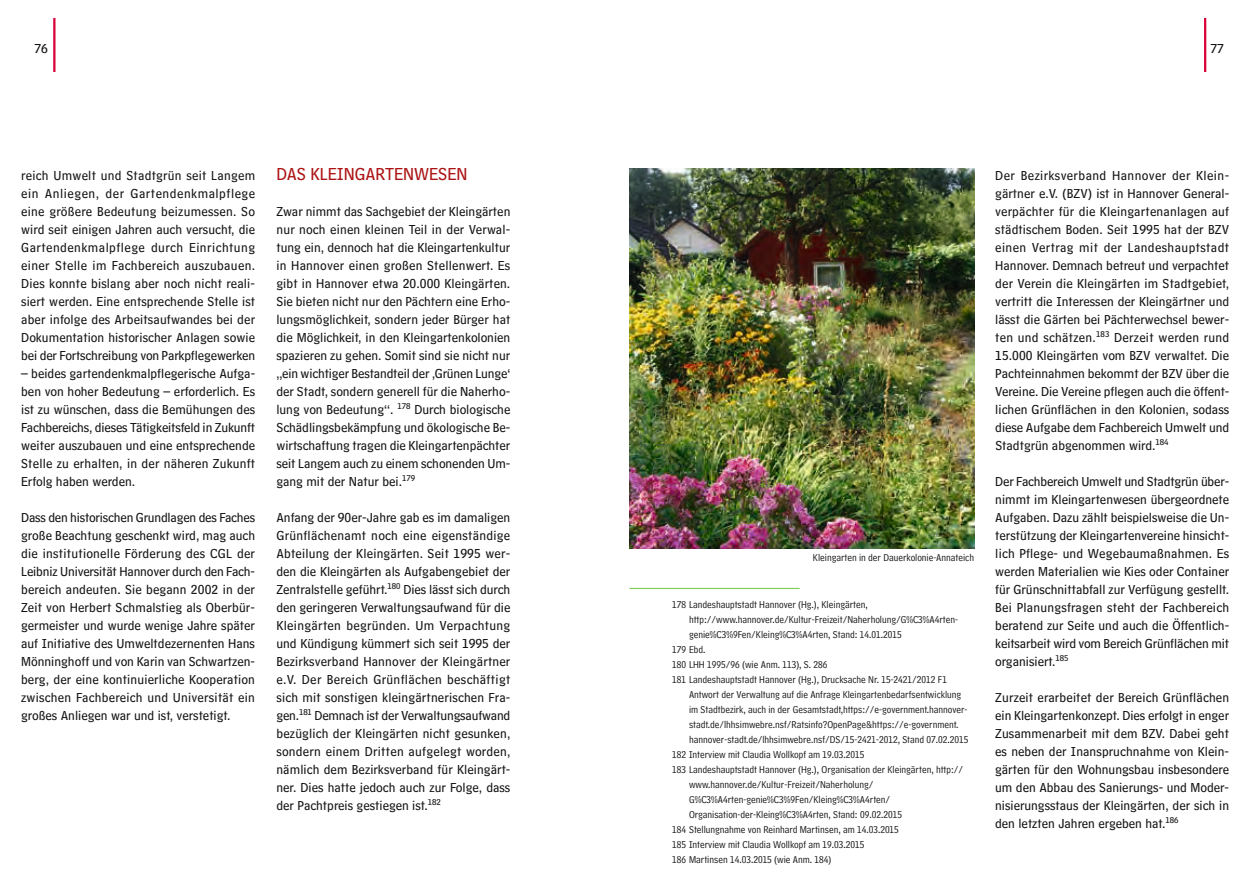
<style>
.page{position:relative;width:1259px;height:893px;background:#fff}
.page>*{position:absolute;margin:0;border:0;box-sizing:border-box;transform-origin:0 0}
.t1{font:18px "HM Text";color:#ac1314}
.t2{font:13.5px/18px "HM Text";color:#141314;text-align:justify}
.t3{font:13.5px "Hannover Millennial Text";color:#141314}
.t4{font:10.5px "HM Comment";color:#141314}
</style>
<div class="page">
<hr style="left:53px;top:18px;width:2px;height:54px;background:#d90037">
<hr style="left:1204px;top:18px;width:2px;height:54px;background:#d90037">
<hr style="left:629px;top:588px;width:170px;height:1px;background:#7cce51">
<img style="left:629px;top:169px;width:345px;height:380px">
<p class="t3" style="left:34px;top:41px;width:15px">76</p>
<p class="t3" style="left:1210px;top:41px;width:15px">77</p>
<p class="t2" style="left:21px;top:164px;width:235px">reich Umwelt und Stadtgrün seit Langem ein Anliegen, der Gartendenkmalpflege eine größere Bedeutung beizumessen. So wird seit einigen Jahren auch versucht, die Gartendenkmalpflege durch Einrichtung einer Stelle im Fachbereich auszubauen.<br>Dies konnte bislang aber noch nicht reali&shy;siert werden. Eine entsprechende Stelle ist aber infolge des Arbeitsaufwandes bei der Dokumentation historischer Anlagen sowie bei der Fortschreibung von Parkpflegewerken</p>
<p class="t2" style="left:21px;top:362px;width:235px">– beides gartendenkmalpflegerische Aufga&shy;ben von hoher Bedeutung – erforderlich. Es ist zu wünschen, dass die Bemühungen des Fachbereichs, dieses Tätigkeitsfeld in Zukunft weiter auszubauen und eine entsprechende Stelle zu erhalten, in der näheren Zukunft Erfolg haben werden.</p>
<p class="t2" style="left:21px;top:506px;width:235px">Dass den historischen Grundlagen des Faches große Beachtung geschenkt wird, mag auch die institutionelle Förderung des CGL der Leibniz Universität Hannover durch den Fach&shy;bereich andeuten. Sie begann 2002 in der Zeit von Herbert Schmalstieg als Oberbür&shy;germeister und wurde wenige Jahre später auf Initiative des Umweltdezernenten Hans Mönninghoff und von Karin van Schwartzen&shy;berg, der eine kontinuierliche Kooperation zwischen Fachbereich und Universität ein großes Anliegen war und ist, verstetigt.</p>
<h1 class="t1" style="left:276px;top:158px;width:193px">DAS KLEINGARTENWESEN</h1>
<p class="t2" style="left:276px;top:200px;width:235px">Zwar nimmt das Sachgebiet der Kleingärten nur noch einen kleinen Teil in der Verwal&shy;tung ein, dennoch hat die Kleingartenkultur in Hannover einen großen Stellenwert. Es gibt in Hannover etwa 20.000 Kleingärten.<br>Sie bieten nicht nur den Pächtern eine Erho&shy;lungsmöglichkeit, sondern jeder Bürger hat die Möglichkeit, in den Kleingartenkolonien spazieren zu gehen. Somit sind sie nicht nur „ein wichtiger Bestandteil der ‚Grünen Lunge‘ der Stadt, sondern generell für die Naherho&shy;lung von Bedeutung“. <sup>178</sup> Durch biologische Schädlingsbekämpfung und ökologische Be&shy;wirtschaftung tragen die Kleingartenpächter seit Langem auch zu einem schonenden Um&shy;gang mit der Natur bei.<sup>179</sup></p>
<p class="t2" style="left:276px;top:506px;width:235px">Anfang der 90er-Jahre gab es im damaligen Grünflächenamt noch eine eigenständige Abteilung der Kleingärten. Seit 1995 wer&shy;den die Kleingärten als Aufgabengebiet der Zentralstelle geführt.<sup>180</sup> Dies lässt sich durch den geringeren Verwaltungsaufwand für die Kleingärten begründen. Um Verpachtung und Kündigung kümmert sich seit 1995 der Bezirksverband Hannover der Kleingärtner e.V. Der Bereich Grünflächen beschäftigt sich mit sonstigen kleingärtnerischen Fra&shy;gen.<sup>181</sup> Demnach ist der Verwaltungsaufwand bezüglich der Kleingärten nicht gesunken, sondern einem Dritten aufgelegt worden, nämlich dem Bezirksverband für Kleingärt&shy;ner. Dies hatte jedoch auch zur Folge, dass der Pachtpreis gestiegen ist.<sup>182</sup></p>
<p class="t4" style="left:813px;top:548px;width:163px">Kleingarten in der Dauerkolonie-Annateich</p>
<p class="t4" style="left:672px;top:595px;width:197px">178 Landeshauptstadt Hannover (Hg.), Kleingärten,</p>
<p class="t4" style="left:689px;top:610px;width:270px">http://www.hannover.de/Kultur-Freizeit/Naherholung/G%C3%A4rten-</p>
<p class="t4" style="left:689px;top:625px;width:214px">genie%C3%9Fen/Kleing%C3%A4rten, Stand: 14.01.2015</p>
<p class="t4" style="left:672px;top:640px;width:35px">179 Ebd.</p>
<p class="t4" style="left:672px;top:655px;width:157px">180 LHH 1995/96 (wie Anm. 113), S. 286</p>
<p class="t4" style="left:672px;top:670px;width:277px">181 Landeshauptstadt Hannover (Hg.), Drucksache Nr. 15-2421/2012 F1</p>
<p class="t4" style="left:689px;top:685px;width:274px">Antwort der Verwaltung auf die Anfrage Kleingartenbedarfsentwicklung</p>
<p class="t4" style="left:689px;top:700px;width:280px">im Stadtbezirk, auch in der Gesamtstadt,https://e-government.hannover-</p>
<p class="t4" style="left:689px;top:715px;width:271px">stadt.de/lhhsimwebre.nsf/Ratsinfo?OpenPage&amp;https://e-government.</p>
<p class="t4" style="left:689px;top:730px;width:281px">hannover-stadt.de/lhhsimwebre.nsf/DS/15-2421-2012, Stand 07.02.2015</p>
<p class="t4" style="left:672px;top:745px;width:194px">182 Interview mit Claudia Wollkopf am 19.03.2015</p>
<p class="t4" style="left:672px;top:760px;width:293px">183 Landeshauptstadt Hannover (Hg.), Organisation der Kleingärten, http://</p>
<p class="t4" style="left:689px;top:775px;width:186px">www.hannover.de/Kultur-Freizeit/Naherholung/</p>
<p class="t4" style="left:689px;top:790px;width:203px">G%C3%A4rten-genie%C3%9Fen/Kleing%C3%A4rten/</p>
<p class="t4" style="left:689px;top:805px;width:214px">Organisation-der-Kleing%C3%A4rten, Stand: 09.02.2015</p>
<p class="t4" style="left:672px;top:820px;width:228px">184 Stellungnahme von Reinhard Martinsen, am 14.03.2015</p>
<p class="t4" style="left:672px;top:835px;width:194px">185 Interview mit Claudia Wollkopf am 19.03.2015</p>
<p class="t4" style="left:672px;top:850px;width:161px">186 Martinsen 14.03.2015 (wie Anm. 184)</p>
<p class="t2" style="left:995px;top:164px;width:235px">Der Bezirksverband Hannover der Klein&shy;gärtner e.V. (BZV) ist in Hannover General&shy;verpächter für die Kleingartenanlagen auf städtischem Boden. Seit 1995 hat der BZV einen Vertrag mit der Landeshauptstadt Hannover. Demnach betreut und verpachtet der Verein die Kleingärten im Stadtgebiet, vertritt die Interessen der Kleingärtner und lässt die Gärten bei Pächterwechsel bewer&shy;ten und schätzen.<sup>183</sup> Derzeit werden rund 15.000 Kleingärten vom BZV verwaltet. Die Pachteinnahmen bekommt der BZV über die Vereine. Die Vereine pflegen auch die öffent&shy;lichen Grünflächen in den Kolonien, sodass diese Aufgabe dem Fachbereich Umwelt und Stadtgrün abgenommen wird.<sup>184</sup></p>
<p class="t2" style="left:995px;top:470px;width:235px">Der Fachbereich Umwelt und Stadtgrün über&shy;nimmt im Kleingartenwesen übergeordnete Aufgaben. Dazu zählt beispielsweise die Un&shy;terstützung der Kleingartenvereine hinsicht&shy;lich Pflege- und Wegebaumaßnahmen. Es werden Materialien wie Kies oder Container für Grünschnittabfall zur Verfügung gestellt.<br>Bei Planungsfragen steht der Fachbereich beratend zur Seite und auch die Öffentlich&shy;keitsarbeit wird vom Bereich Grünflächen mit organisiert.<sup>185</sup></p>
<p class="t2" style="left:995px;top:686px;width:235px">Zurzeit erarbeitet der Bereich Grünflächen ein Kleingartenkonzept. Dies erfolgt in enger Zusammenarbeit mit dem BZV. Dabei geht es neben der Inanspruchnahme von Klein&shy;gärten für den Wohnungsbau insbesondere um den Abbau des Sanierungs- und Moder&shy;nisierungsstaus der Kleingärten, der sich in den letzten Jahren ergeben hat.<sup>186</sup></p>
</div>
